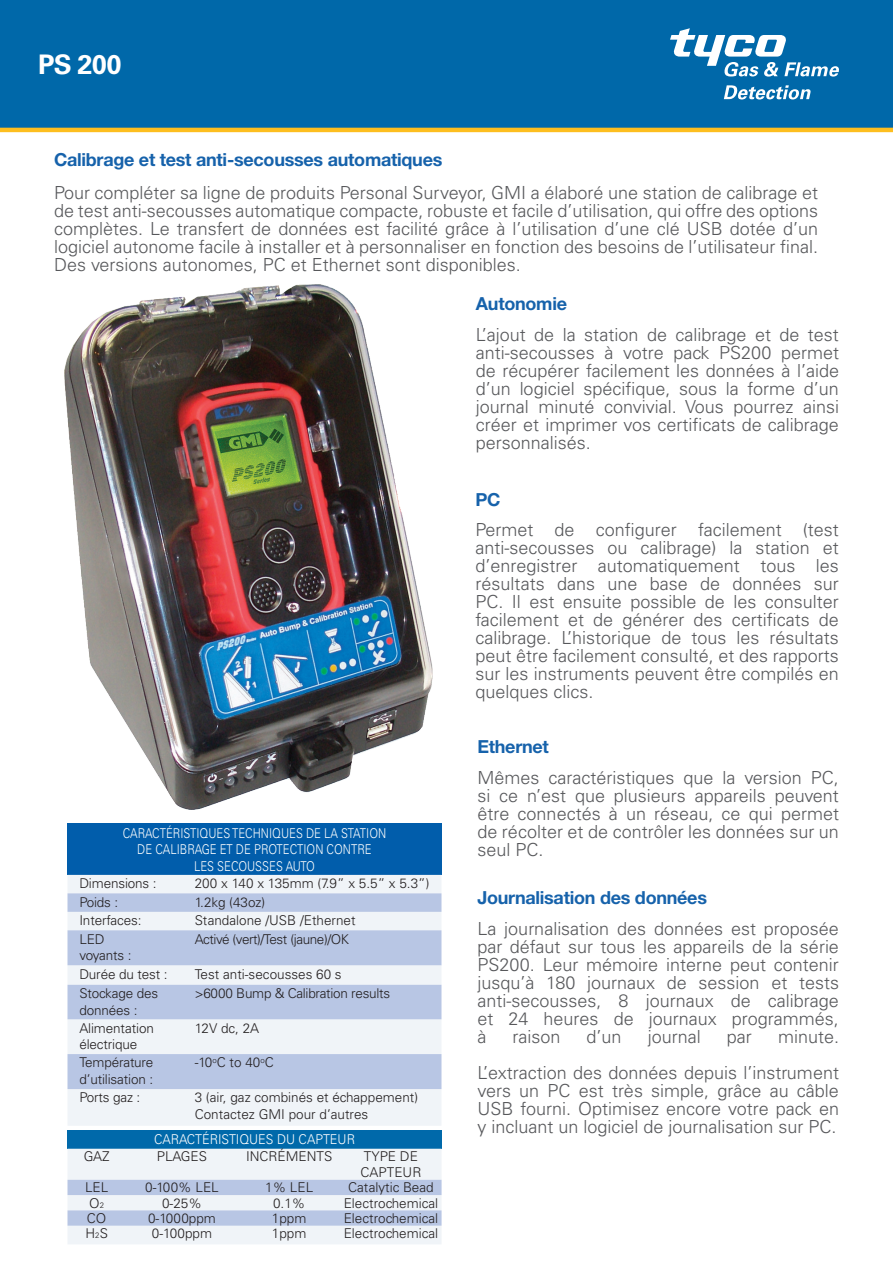
<style>
.page{position:relative;width:893px;height:1263px;background:#fff}
.page>*{position:absolute;margin:0;border:0;box-sizing:border-box;transform-origin:0 0}
.t1{font:700 27px "Univers LT Std";color:#fff}
.t2{font:300 18px/18px "Univers LT Std";color:#57585b;text-align:justify}
.t3{font:700 18px "Helvetica Neue LT Pro";letter-spacing:-.015em;color:#1662ab}
.t4{font:300 13.5px/16.5px "Univers LT Std";color:#231f20}
.t5{font:300 13.5px "Univers LT Std";color:#fff;scale:.84 1}
.t6{font:300 13.5px "Univers LT Std";letter-spacing:-.02em;color:#231f20}
.t7{font:300 13.5px "Univers LT Std";letter-spacing:-.03em;color:#231f20}
.t8{font:300 13.5px "Univers LT Std";color:#fff;scale:.93 1}
.s1{font-size:7.8px}
</style>
<div class="page">
<div style="left:68px;top:824px;width:373px;height:51px;background:#015dab"></div>
<div style="left:68px;top:875px;width:373px;height:251px;background:#f0f4f8"></div>
<svg style="left:68px;top:893px;width:373px;height:196px;fill:#b8c6e4"></svg>
<div style="left:68px;top:1130px;width:374px;height:19px;background:#0069aa"></div>
<svg style="left:68px;top:1149px;width:374px;height:95px"></svg>
<img style="left:65px;top:285px;width:368px;height:524px">
<div style="left:0;top:0;width:893px;height:128px;background:#0068a9"></div>
<hr style="left:0;top:128px;width:893px;height:4px;background:#fdbe1f">
<svg style="left:670px;top:28px;width:169px;height:49px"></svg>
<svg style="left:724px;top:85px;width:87px;height:15px"></svg>
<p class="t1" style="left:38px;top:48px;width:85px">PS 200</p>
<p class="t3" style="left:54px;top:148px;width:390px">Calibrage et test anti-secousses automatiques</p>
<p class="t2" style="left:54px;top:184px;width:766px">Pour compléter sa ligne de produits Personal Surveyor, GMI a élaboré une station de calibrage et de test anti-secousses automatique compacte, robuste et facile d’utilisation, qui offre des options complètes. Le transfert de données est facilité grâce à l’utilisation d’une clé USB dotée d’un logiciel autonome facile à installer et à personnaliser en fonction des besoins de l’utilisateur final.<br>Des versions autonomes, PC et Ethernet sont disponibles.</p>
<p class="t5" style="left:123px;top:825px;width:315px">CARACTÉRISTIQUES TECHNIQUES DE LA STATION</p>
<p class="t5" style="left:137px;top:841px;width:281px">DE CALIBRAGE ET DE PROTECTION CONTRE</p>
<p class="t5" style="left:194px;top:858px;width:145px">LES SECOUSSES AUTO</p>
<p class="t4" style="left:79px;top:875px;width:79px">Dimensions :</p>
<p class="t4" style="left:195px;top:875px;width:236px">200 x 140 x 135mm (7.9” x 5.5” x 5.3”)</p>
<p class="t4" style="left:79px;top:894px;width:40px">Poids :</p>
<p class="t4" style="left:195px;top:894px;width:72px">1.2kg (43oz)</p>
<p class="t4" style="left:79px;top:912px;width:64px">Interfaces:</p>
<p class="t4" style="left:195px;top:912px;width:162px">Standalone /USB /Ethernet</p>
<p class="t4" style="left:79px;top:931px;width:54px">LED voyants :</p>
<p class="t7" style="left:195px;top:931px;width:156px">Activé (vert)/Test (jaune)/OK</p>
<p class="t4" style="left:79px;top:966px;width:90px">Durée du test :</p>
<p class="t4" style="left:195px;top:966px;width:149px">Test anti-secousses 60 s</p>
<p class="t4" style="left:79px;top:985px;width:80px">Stockage des données :</p>
<p class="t6" style="left:195px;top:985px;width:197px">&gt;6000 Bump &amp; Calibration results</p>
<p class="t4" style="left:79px;top:1020px;width:76px">Alimentation électrique</p>
<p class="t4" style="left:195px;top:1020px;width:66px">12V dc, 2A</p>
<p class="t4" style="left:79px;top:1054px;width:76px">Température</p>
<p class="t4" style="left:79px;top:1071px;width:75px">d’utilisation :</p>
<p class="t4" style="left:195px;top:1054px;width:81px">-10<sup>o</sup>C to 40<sup>o</sup>C</p>
<p class="t4" style="left:79px;top:1089px;width:62px">Ports gaz :</p>
<p class="t4" style="left:195px;top:1089px;width:225px">3 (air, gaz combinés et échappement)</p>
<p class="t4" style="left:195px;top:1106px;width:175px">Contactez GMI pour d’autres</p>
<p class="t8" style="left:154px;top:1131px;width:218px">CARACTÉRISTIQUES DU CAPTEUR</p>
<p class="t4" style="left:84px;top:1148px;width:27px">GAZ</p>
<p class="t4" style="left:157px;top:1148px;width:52px">PLAGES</p>
<p class="t4" style="left:246px;top:1148px;width:88px">INCRÉMENTS</p>
<p class="t4" style="left:361px;top:1148px;width:62px;line-height:15.8px">TYPE DE<br>CAPTEUR</p>
<p class="t4" style="left:85px;top:1179px;width:25px">LEL</p>
<p class="t4" style="left:145px;top:1179px;width:75px">0-100% LEL</p>
<p class="t4" style="left:265px;top:1179px;width:50px">1% LEL</p>
<p class="t4" style="left:348px;top:1179px;width:87px">Catalytic Bead</p>
<p class="t4" style="left:89px;top:1194px;width:16px">O<span class="s1">2</span></p>
<p class="t4" style="left:162px;top:1194px;width:41px">0-25%</p>
<p class="t4" style="left:273px;top:1194px;width:34px">0.1%</p>
<p class="t4" style="left:344px;top:1194px;width:96px">Electrochemical</p>
<p class="t4" style="left:87px;top:1210px;width:21px">CO</p>
<p class="t4" style="left:148px;top:1210px;width:69px">0-1000ppm</p>
<p class="t4" style="left:272px;top:1210px;width:36px">1ppm</p>
<p class="t4" style="left:344px;top:1210px;width:96px">Electrochemical</p>
<p class="t4" style="left:86px;top:1225px;width:24px">H<span class="s1">2</span>S</p>
<p class="t4" style="left:152px;top:1225px;width:62px">0-100ppm</p>
<p class="t4" style="left:272px;top:1225px;width:36px">1ppm</p>
<p class="t4" style="left:344px;top:1225px;width:96px">Electrochemical</p>
<p class="t3" style="left:476px;top:292px;width:93px">Autonomie</p>
<p class="t2" style="left:476px;top:325px;width:365px">L’ajout de la station de calibrage et de test anti-secousses à votre pack PS200 permet de récupérer facilement les données à l’aide d’un logiciel spécifique, sous la forme d’un journal minuté convivial. Vous pourrez ainsi créer et imprimer vos certificats de calibrage personnalisés.</p>
<p class="t3" style="left:475px;top:488px;width:27px">PC</p>
<p class="t2" style="left:475px;top:521px;width:365px">Permet de configurer facilement (test anti-secousses ou calibrage) la station et d’enregistrer automatiquement tous les résultats dans une base de données sur PC. Il est ensuite possible de les consulter facilement et de générer des certificats de calibrage. L’historique de tous les résultats peut être facilement consulté, et des rapports sur les instruments peuvent être compilés en quelques clics.</p>
<p class="t3" style="left:477px;top:736px;width:73px">Ethernet</p>
<p class="t2" style="left:477px;top:769px;width:363px">Mêmes caractéristiques que la version PC, si ce n’est que plusieurs appareils peuvent être connectés à un réseau, ce qui permet de récolter et de contrôler les données sur un seul PC.</p>
<p class="t3" style="left:477px;top:886px;width:231px">Journalisation des données</p>
<p class="t2" style="left:477px;top:919px;width:363px">La journalisation des données est proposée par défaut sur tous les appareils de la série PS200. Leur mémoire interne peut contenir jusqu’à 180 journaux de session et tests anti-secousses, 8 journaux de calibrage et 24 heures de journaux programmés, à</p>
<p class="t2" style="left:477px;top:1018px;width:363px;line-height:36px;text-align:right">minute.<br>L’extraction des données depuis l’instrument</p>
<p class="t2" style="left:477px;top:1081px;width:363px">vers un PC est très simple, grâce au câble USB fourni. Optimisez encore votre pack en y incluant un logiciel de journalisation sur PC.</p>
<p class="t2" style="left:512px;top:1027px;width:50px">raison</p>
<p class="t2" style="left:587px;top:1027px;width:37px">d’un</p>
<p class="t2" style="left:648px;top:1027px;width:55px">journal</p>
<p class="t2" style="left:727px;top:1027px;width:27px">par</p>
</div>
